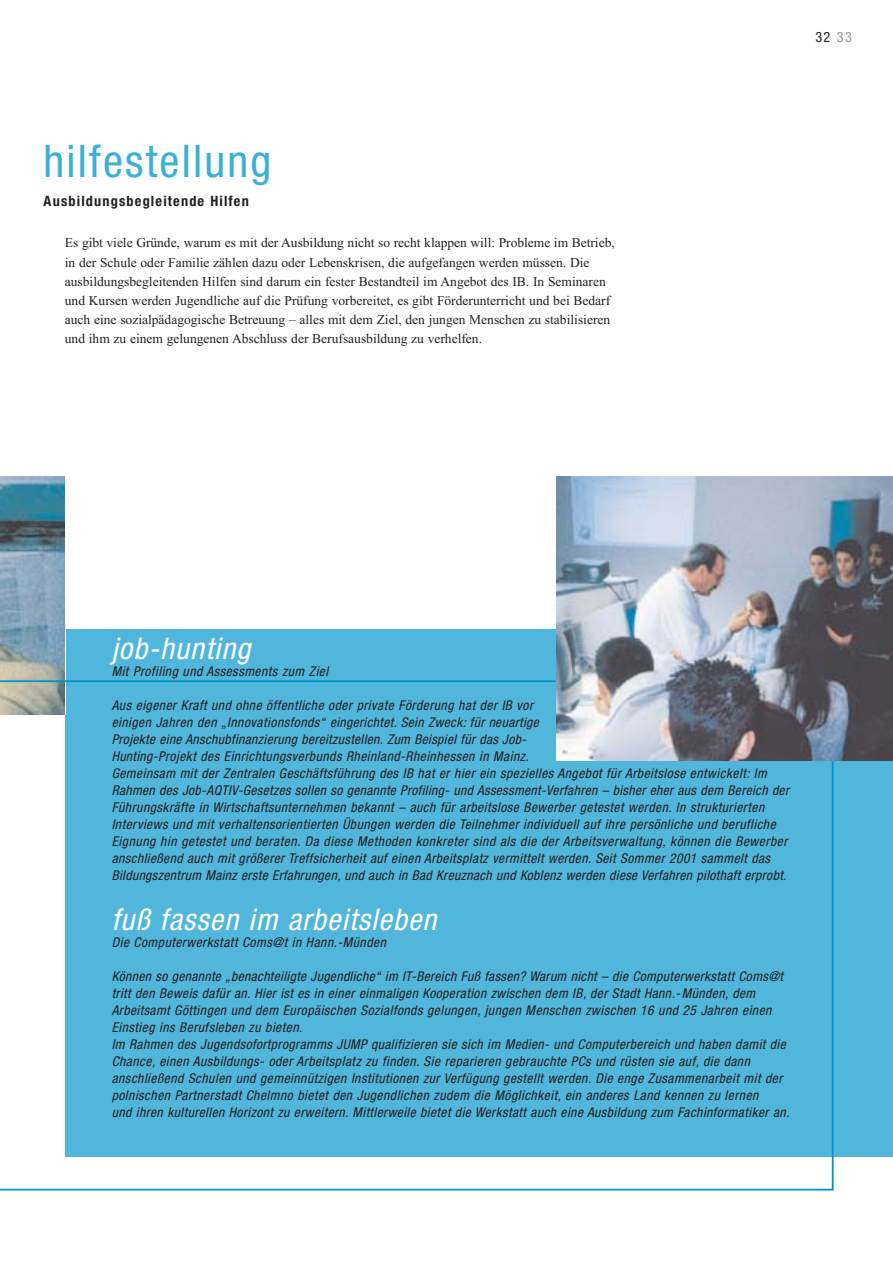
<style>
.page{position:relative;width:893px;height:1263px;background:#fff}
.page>*{position:absolute;margin:0;border:0;box-sizing:border-box;transform-origin:0 0}
.t1{font:condensed 45px "Helvetica Neue";letter-spacing:.05em;color:#3bafd6}
.t2{font:italic condensed 30px "Helvetica Neue";letter-spacing:.04em;color:#fff}
.t3{font:700 condensed 14.25px "Helvetica Neue";letter-spacing:.08em;color:#231f20}
.t4{font:condensed 14.25px "Helvetica Neue";color:#231f20}
.t5{font:italic condensed 13.5px/17px "Helvetica Neue";letter-spacing:.04em;color:#231f20}
.t6{font:13.5px/19.2px "Times New Roman";color:#231f20}
.s1{color:#939598}
</style>
<div class="page">
<div style="left:65px;top:629px;width:827px;height:528px;background:#51b6dc"></div>
<img style="left:0;top:476px;width:65px;height:204px">
<svg style="left:0;top:680px;width:833px;height:511px"></svg>
<img style="left:556px;top:476px;width:336px;height:284px">
<h1 class="t1" style="left:44px;top:145px;width:229px">hilfestellung</h1>
<p class="t3" style="left:44px;top:196px;width:207px">Ausbildungsbegleitende Hilfen</p>
<p class="t6" style="left:65px;top:235px;width:551px">Es gibt viele Gründe, warum es mit der Ausbildung nicht so recht klappen will: Probleme im Betrieb, in der Schule oder Familie zählen dazu oder Lebenskrisen, die aufgefangen werden müssen. Die ausbildungsbegleitenden Hilfen sind darum ein fester Bestandteil im Angebot des IB. In Seminaren und Kursen werden Jugendliche auf die Prüfung vorbereitet, es gibt Förderunterricht und bei Bedarf auch eine sozialpädagogische Betreuung – alles mit dem Ziel, den jungen Menschen zu stabilisieren und ihm zu einem gelungenen Abschluss der Berufsausbildung zu verhelfen.</p>
<p class="t4" style="left:815px;top:32px;width:38px">32 <span class="s1">33</span></p>
<h2 class="t2" style="left:112px;top:638px;width:140px">job-hunting</h2>
<p class="t5" style="left:112px;top:664px;width:218px">Mit Profiling und Assessments zum Ziel</p>
<p class="t5" style="left:112px;top:698px;width:678px">Aus eigener Kraft und ohne öffentliche oder private Förderung hat der IB vor<br>einigen Jahren den „Innovationsfonds“ eingerichtet. Sein Zweck: für neuartige<br>Projekte eine Anschubfinanzierung bereitzustellen. Zum Beispiel für das Job-<br>Hunting-Projekt des Einrichtungsverbunds Rheinland-Rheinhessen in Mainz.<br>Gemeinsam mit der Zentralen Geschäftsführung des IB hat er hier ein spezielles Angebot für Arbeitslose entwickelt: Im Rahmen des Job-AQTIV-Gesetzes sollen so genannte Profiling- und Assessment-Verfahren – bisher eher aus dem Bereich der Führungskräfte in Wirtschaftsunternehmen bekannt – auch für arbeitslose Bewerber getestet werden. In strukturierten Interviews und mit verhaltensorientierten Übungen werden die Teilnehmer individuell auf ihre persönliche und berufliche Eignung hin getestet und beraten. Da diese Methoden konkreter sind als die der Arbeitsverwaltung, können die Bewerber anschließend auch mit größerer Treffsicherheit auf einen Arbeitsplatz vermittelt werden. Seit Sommer 2001 sammelt das Bildungszentrum Mainz erste Erfahrungen, und auch in Bad Kreuznach und Koblenz werden diese Verfahren pilothaft erprobt.</p>
<h2 class="t2" style="left:112px;top:909px;width:326px">fuß fassen im arbeitsleben</h2>
<p class="t5" style="left:112px;top:935px;width:276px">Die Computerwerkstatt Coms@t in Hann.-Münden</p>
<p class="t5" style="left:112px;top:969px;width:679px">Können so genannte „benachteiligte Jugendliche“ im IT-Bereich Fuß fassen? Warum nicht – die Computerwerkstatt Coms@t tritt den Beweis dafür an. Hier ist es in einer einmaligen Kooperation zwischen dem IB, der Stadt Hann.-Münden, dem Arbeitsamt Göttingen und dem Europäischen Sozialfonds gelungen, jungen Menschen zwischen 16 und 25 Jahren einen Einstieg ins Berufsleben zu bieten.<br>Im Rahmen des Jugendsofortprogramms JUMP qualifizieren sie sich im Medien- und Computerbereich und haben damit die Chance, einen Ausbildungs- oder Arbeitsplatz zu finden. Sie reparieren gebrauchte PCs und rüsten sie auf, die dann anschließend Schulen und gemeinnützigen Institutionen zur Verfügung gestellt werden. Die enge Zusammenarbeit mit der polnischen Partnerstadt Chelmno bietet den Jugendlichen zudem die Möglichkeit, ein anderes Land kennen zu lernen<br>und ihren kulturellen Horizont zu erweitern. Mittlerweile bietet die Werkstatt auch eine Ausbildung zum Fachinformatiker an.</p>
</div>
